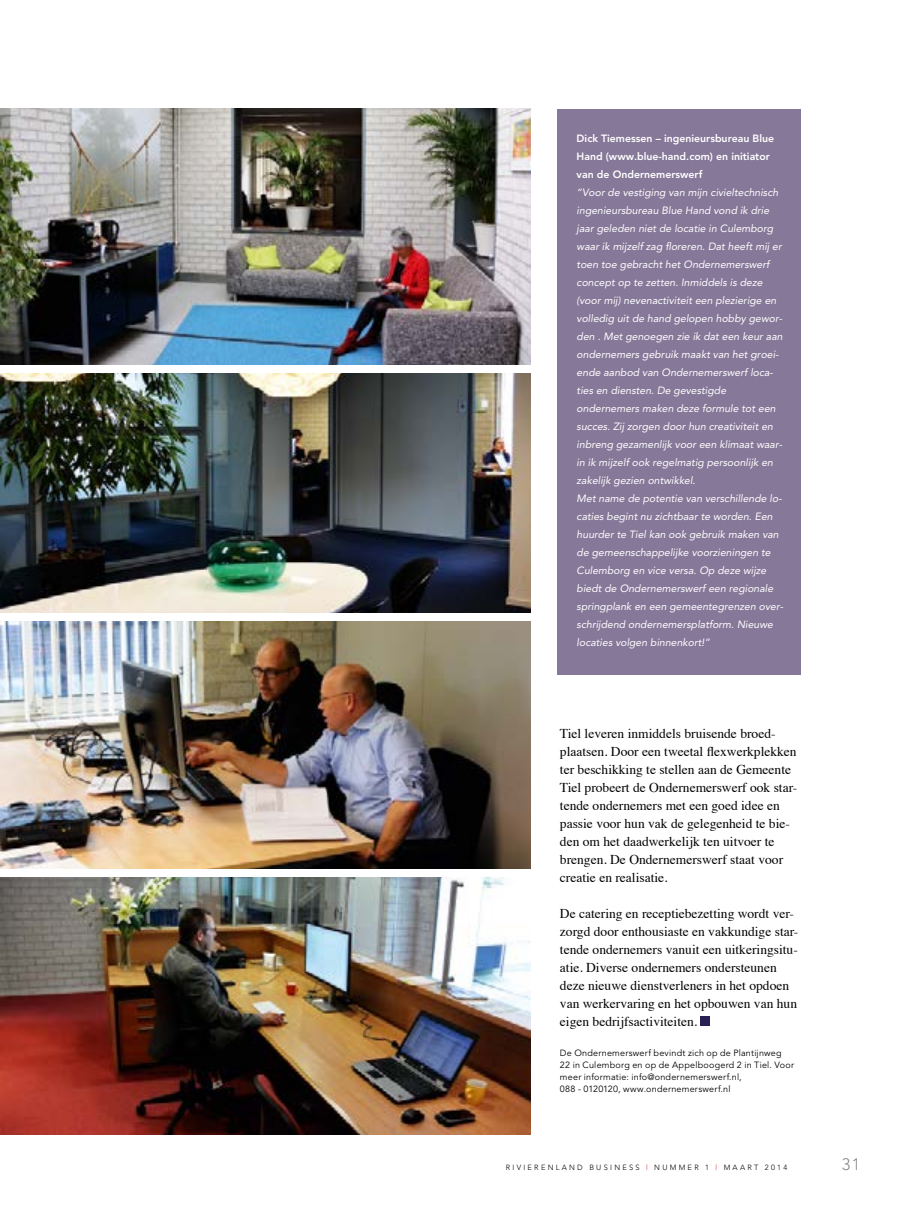
<style>
.page{position:relative;width:915px;height:1212px;background:#fff}
.page>*{position:absolute;margin:0;border:0;box-sizing:border-box;transform-origin:0 0}
.t1{font:300 16.5px "Avenir";color:#868786}
.t2{font:13.5px/18px "Times";color:#000}
.t3{font:italic 10.5px/18px "Avenir";color:#fff}
.t4{font:800 10.5px/18px "Avenir";color:#fff}
.t5{font:9px/12px "Avenir";letter-spacing:.025em;color:#000}
.t6{font:300 7.5px "Avenir";letter-spacing:.3em;color:#000}
.s1{color:#d3050c}
</style>
<div class="page">
<div style="left:700px;top:1017px;width:9px;height:9px;background:#281f53"></div>
<div style="left:557px;top:110px;width:243px;height:565px;background:#867899"></div>
<img style="left:0;top:108px;width:530px;height:256px">
<img style="left:0;top:621px;width:530px;height:248px">
<img style="left:0;top:374px;width:530px;height:238px">
<img style="left:0;top:878px;width:530px;height:256px">
<p class="t4" style="left:576px;top:130px;width:199px">Dick Tiemessen – ingenieursbureau Blue<br>Hand (www.blue-hand.com) en initiator van de Ondernemerswerf</p>
<p class="t3" style="left:576px;top:184px;width:208px">“Voor de vestiging van mijn civieltechnisch ingenieursbureau Blue Hand vond ik drie jaar geleden niet de locatie in Culemborg waar ik mijzelf zag floreren. Dat heeft mij er toen toe gebracht het Ondernemerswerf concept op te zetten. Inmiddels is deze (voor mij) nevenactiviteit een plezierige en volledig uit de hand gelopen hobby gewor&shy;den . Met genoegen zie ik dat een keur aan ondernemers gebruik maakt van het groei&shy;ende aanbod van Ondernemerswerf loca&shy;ties en diensten. De gevestigde ondernemers maken deze formule tot een succes. Zij zorgen door hun creativiteit en inbreng gezamenlijk voor een klimaat waar&shy;in ik mijzelf ook regelmatig persoonlijk en zakelijk gezien ontwikkel.<br>Met name de potentie van verschillende lo&shy;caties begint nu zichtbaar te worden. Een huurder te Tiel kan ook gebruik maken van de gemeenschappelijke voorzieningen te Culemborg en vice versa. Op deze wijze biedt de Ondernemerswerf een regionale springplank en een gemeentegrenzen over&shy;schrijdend ondernemersplatform. Nieuwe locaties volgen binnenkort!”</p>
<p class="t2" style="left:559px;top:723px;width:239px">Tiel leveren inmiddels bruisende broed&shy;plaatsen. Door een tweetal flexwerkplekken ter beschikking te stellen aan de Gemeente Tiel probeert de Ondernemerswerf ook star&shy;tende ondernemers met een goed idee en passie voor hun vak de gelegenheid te bie&shy;den om het daadwerkelijk ten uitvoer te brengen. De Ondernemerswerf staat voor creatie en realisatie.</p>
<p class="t2" style="left:559px;top:903px;width:240px">De catering en receptiebezetting wordt ver&shy;zorgd door enthousiaste en vakkundige star&shy;tende ondernemers vanuit een uitkeringsitu&shy;atie. Diverse ondernemers ondersteunen deze nieuwe dienstverleners in het opdoen van werkervaring en het opbouwen van hun eigen bedrijfsactiviteiten.</p>
<p class="t5" style="left:559px;top:1047px;width:235px">De Ondernemerswerf bevindt zich op de Plantijnweg 22 in Culemborg en op de Appelboogerd 2 in Tiel. Voor meer informatie: info@ondernemerswerf.nl,<br>088 - 0120120, www.ondernemerswerf.nl</p>
<p class="t6" style="left:505px;top:1163px;width:71px">R IVIER EN LAND</p>
<p class="t6" style="left:589px;top:1163px;width:199px">B USIN ESS <span class="s1">|</span> N UMMER 1 <span class="s1">|</span> MAAR T 2014</p>
<h1 class="t1" style="left:841px;top:1155px;width:20px">31</h1>
</div>
